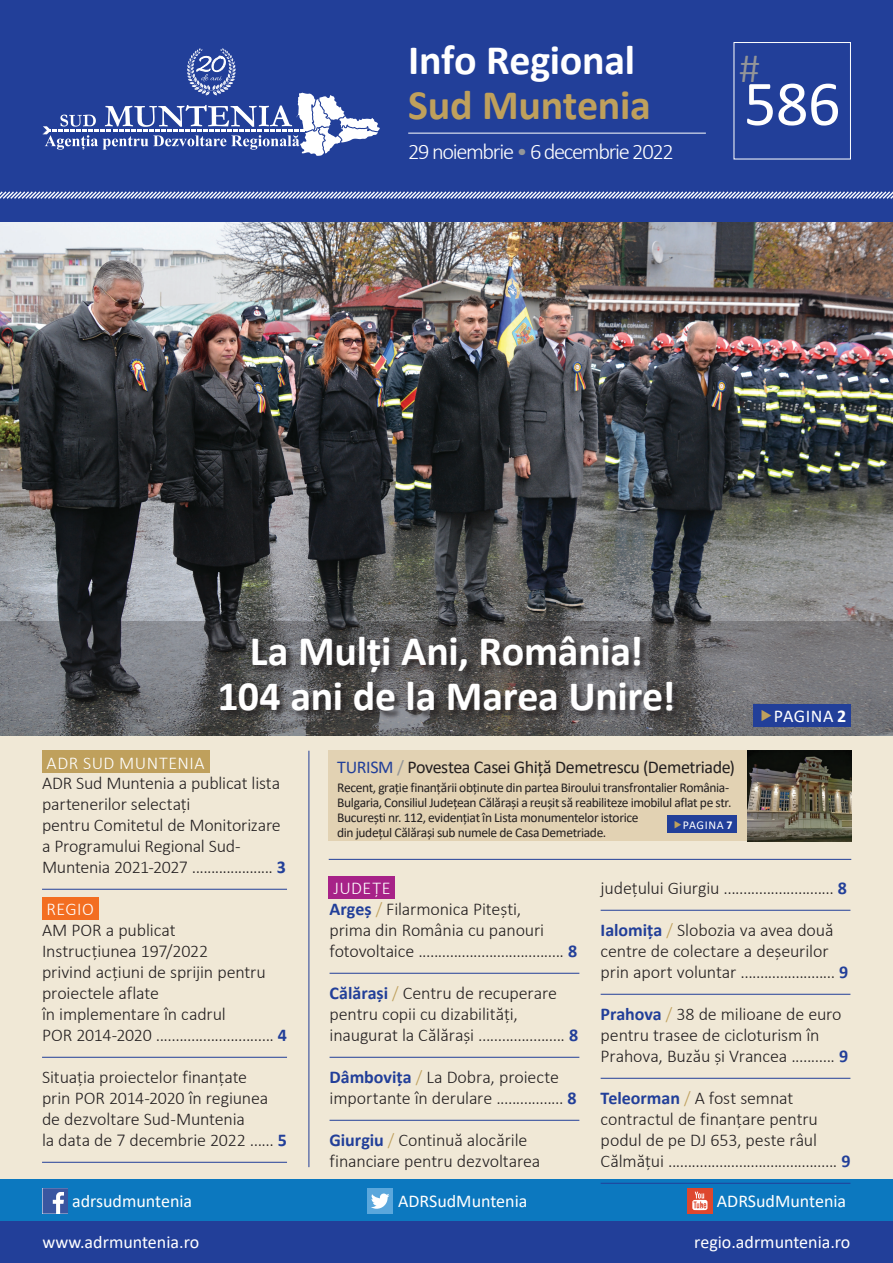
<style>
.page{position:relative;width:893px;height:1263px;background:#fff}
.page>*{position:absolute;margin:0;border:0;box-sizing:border-box;transform-origin:0 0}
.t1{font:64.5px "Calibri";color:#fff}
.t2{font:700 42px/45px "Calibri";letter-spacing:-.01em;color:#fff;text-align:center}
.t3{font:700 42px "Calibri";letter-spacing:-.01em;color:#bfa05c}
.t4{font:300 42px "Calibri";color:#939598}
.t5{font:300 22.5px "Calibri";letter-spacing:-.06em;color:#fff}
.t6{font:300 18px/21px "Calibri";letter-spacing:-.01em;color:#231f20}
.t7{font:18px "Calibri";color:#fff}
.t8{font:18px "Calibri";letter-spacing:-.025em;color:#231f20}
.t9{font:300 18px "Calibri";letter-spacing:.025em;color:#fff}
.t10{font:13.5px/15px "Calibri";letter-spacing:-.03em;color:#231f20}
.t11{font:12px "Calibri";letter-spacing:.05em;color:#fff}
.s1{color:#939598}
.s2{font-weight:700;color:#223f99}
.s3{color:#223f99}
.s4{font-weight:700}
.s5{color:#bfa05c}
</style>
<div class="page">
<div style="left:0;top:1220px;width:893px;height:43px;background:#223f99"></div>
<div style="left:0;top:1179px;width:893px;height:41px;background:#0c78bf"></div>
<div style="left:0;top:0;width:893px;height:222px;background:#223f99"></div>
<svg style="left:0;top:191px;width:893px;height:8px"></svg>
<svg style="left:43px;top:48px;width:337px;height:108px"></svg>
<svg style="left:43px;top:1213px;width:25px;height:1px"></svg>
<svg style="left:43px;top:1188px;width:25px;height:25px"></svg>
<div style="left:367px;top:1188px;width:26px;height:25px;background:#5ba7dc"></div>
<svg style="left:371px;top:1193px;width:18px;height:16px"></svg>
<div style="left:687px;top:1188px;width:26px;height:25px;background:#de472e"></div>
<svg style="left:692px;top:1192px;width:15px;height:18px"></svg>
<div style="left:734px;top:42px;width:117px;height:117px;border:1px solid #fff"></div>
<hr style="left:408px;top:133px;width:298px;height:1px;background:#fff">
<img style="left:0;top:222px;width:893px;height:399px">
<div style="left:0;top:736px;width:893px;height:442px;background:#f0e8d6"></div>
<hr style="left:330px;top:973px;width:249px;height:1px;background:#223f99">
<hr style="left:330px;top:1057px;width:249px;height:1px;background:#223f99">
<hr style="left:330px;top:1120px;width:249px;height:1px;background:#223f99">
<hr style="left:601px;top:910px;width:249px;height:1px;background:#223f99">
<hr style="left:601px;top:994px;width:249px;height:1px;background:#223f99">
<hr style="left:601px;top:1078px;width:249px;height:1px;background:#223f99">
<hr style="left:601px;top:1183px;width:249px;height:1px;background:#223f99">
<div style="left:329px;top:877px;width:66px;height:22px;background:#a72288"></div>
<hr style="left:329px;top:859px;width:522px;height:1px;background:#223f99">
<hr style="left:309px;top:751px;width:1px;height:416px;background:#223f99">
<div style="left:329px;top:751px;width:418px;height:90px;background:#e2d2b3"></div>
<div style="left:668px;top:816px;width:69px;height:17px;background:#223f99"></div>
<div style="left:42px;top:751px;width:167px;height:22px;background:#bfa05c"></div>
<hr style="left:42px;top:889px;width:245px;height:1px;background:#223f99">
<svg style="left:0;top:621px;width:893px;height:115px;background:#66666a"></svg>
<div style="left:220px;top:636px;width:461px;height:84px;background:#231f20;opacity:.75"></div>
<div style="left:753px;top:704px;width:97px;height:22px;background:#223f99"></div>
<img style="left:747px;top:751px;width:104px;height:90px">
<hr style="left:42px;top:1057px;width:245px;height:1px;background:#223f99">
<hr style="left:42px;top:1162px;width:245px;height:1px;background:#223f99">
<div style="left:42px;top:897px;width:57px;height:22px;background:#f36e21"></div>
<h2 class="t2" style="left:408px;top:37px;width:228px">Info Regional</h2>
<h2 class="t4" style="left:739px;top:42px;width:22px">#</h2>
<h2 class="t3" style="left:408px;top:75px;width:244px">Sud Muntenia</h2>
<p class="t5" style="left:408px;top:138px;width:267px">29 noiembrie <span class="s1">•</span> 6 decembrie 2022</p>
<h1 class="t1" style="left:744px;top:59px;width:98px">586</h1>
<h2 class="t2" style="left:217px;top:628px;width:460px">La Mulți Ani, România!<br>104 ani de la Marea Unire!</h2>
<p class="t9" style="left:47px;top:751px;width:160px">ADR SUD MUNTENIA</p>
<p class="t6" style="left:42px;top:772px;width:245px">ADR Sud Muntenia a publicat lista partenerilor selectați<br>pentru Comitetul de Monitorizare a Programului Regional Sud-Muntenia 2021-2027 ..................... <span class="s2">3</span></p>
<p class="t8" style="left:337px;top:754px;width:399px"><span class="s3">TURISM</span> <span class="s1">/</span> Povestea Casei Ghiță Demetrescu (Demetriade)</p>
<p class="t10" style="left:337px;top:780px;width:396px">Recent, grație finanțării obținute din partea Biroului transfrontalier România-Bulgaria, Consiliul Județean Călărași a reușit să reabiliteze imobilul aflat pe str.<br>București nr. 112, evidențiat în Lista monumentelor istorice<br>din județul Călărași sub numele de Casa Demetriade.</p>
<p class="t11" style="left:683px;top:817px;width:51px">PAGINA <span class="s4">7</span></p>
<p class="t7" style="left:774px;top:703px;width:74px">PAGINA <span class="s4">2</span></p>
<p class="t9" style="left:47px;top:898px;width:49px">REGIO</p>
<p class="t6" style="left:42px;top:919px;width:246px">AM POR a publicat<br>Instrucțiunea 197/2022<br>privind acțiuni de sprijin pentru proiectele aflate<br>în implementare în cadrul<br>POR 2014-2020 .............................. <span class="s2">4</span></p>
<p class="t6" style="left:42px;top:1066px;width:246px">Situația proiectelor finanțate<br>prin POR 2014-2020 în regiunea de dezvoltare Sud-Muntenia<br>la data de 7 decembrie 2022 ...... <span class="s2">5</span></p>
<p class="t9" style="left:333px;top:877px;width:59px">JUDEȚE</p>
<p class="t6" style="left:330px;top:898px;width:249px"><span class="s2">Argeș</span> <span class="s5">/</span> Filarmonica Pitești,<br>prima din România cu panouri fotovoltaice ..................................... <span class="s2">8</span></p>
<p class="t6" style="left:330px;top:982px;width:250px"><span class="s2">Călărași</span> <span class="s5">/</span> Centru de recuperare pentru copii cu dizabilități, inaugurat la Călărași ...................... <span class="s2">8</span></p>
<p class="t6" style="left:330px;top:1066px;width:249px"><span class="s2">Dâmbovița</span> <span class="s5">/</span> La Dobra, proiecte importante în derulare ................. <span class="s2">8</span></p>
<p class="t6" style="left:330px;top:1129px;width:212px"><span class="s2">Giurgiu</span> <span class="s5">/</span> Continuă alocările financiare pentru dezvoltarea</p>
<p class="t6" style="left:601px;top:877px;width:248px">județului Giurgiu ............................ <span class="s2">8</span></p>
<p class="t6" style="left:601px;top:919px;width:249px"><span class="s2">Ialomița</span> <span class="s5">/</span> Slobozia va avea două centre de colectare a deșeurilor prin aport voluntar ........................ <span class="s2">9</span></p>
<p class="t6" style="left:601px;top:1003px;width:249px"><span class="s2">Prahova</span> <span class="s5">/</span> 38 de milioane de euro pentru trasee de cicloturism în<br>Prahova, Buzău și Vrancea ........... <span class="s2">9</span></p>
<p class="t6" style="left:601px;top:1087px;width:251px"><span class="s2">Teleorman</span> <span class="s5">/</span> A fost semnat contractul de finanțare pentru podul de pe DJ 653, peste râul Călmățui ........................................... <span class="s2">9</span></p>
<p class="t7" style="left:72px;top:1188px;width:122px">adrsudmuntenia</p>
<p class="t7" style="left:398px;top:1188px;width:131px">ADRSudMuntenia</p>
<p class="t7" style="left:717px;top:1188px;width:131px">ADRSudMuntenia</p>
<p class="t7" style="left:43px;top:1230px;width:158px">www.adrmuntenia.ro</p>
<p class="t7" style="left:694px;top:1230px;width:158px">regio.adrmuntenia.ro</p>
</div>
